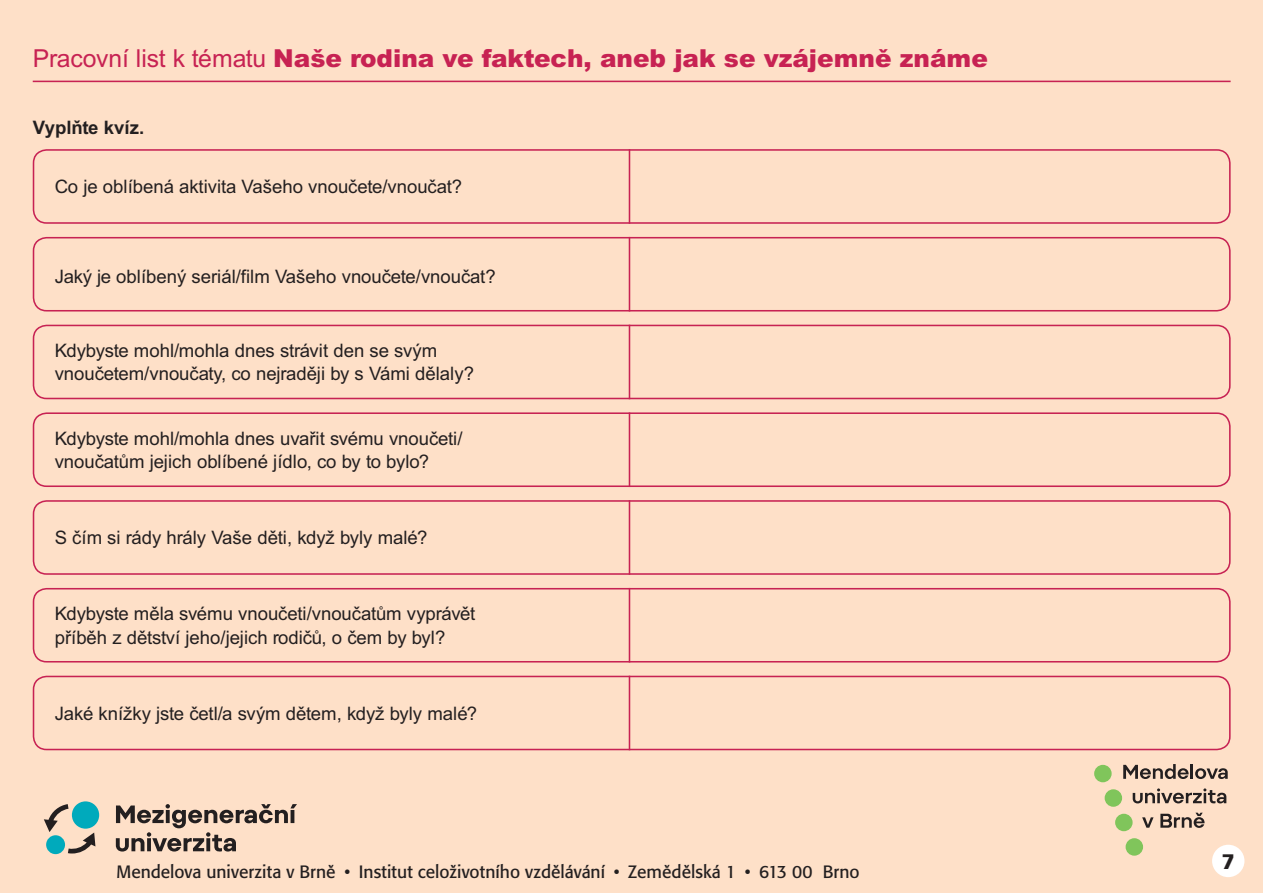
<style>
.page{position:relative;width:1263px;height:893px;background:#fee0c8}
.page>*{position:absolute;margin:0;border:0;box-sizing:border-box;transform-origin:0 0}
.t1{font:900 24.75px "Arial CE";color:#c72253}
.t2{font:900 21px "Frutiger LT Pro";color:#231f20}
.t3{font:18.6px/23.2px "Arial CE";color:#231f20}
.t4{font:700 18.6px "Arial CE";color:#231f20}
.t5{font:17.7px "Formata CE";color:#231f20}
.s1{font-weight:400}
</style>
<div class="page">
<hr style="left:33px;top:81px;width:1197px;height:1px;background:#c72253">
<div style="left:33px;top:149px;width:1197px;height:75px;border:2px solid #c72253;border-radius:13px"></div>
<div style="left:33px;top:237px;width:1197px;height:74px;border:2px solid #c72253;border-radius:13px"></div>
<div style="left:33px;top:325px;width:1197px;height:74px;border:2px solid #c72253;border-radius:13px"></div>
<div style="left:33px;top:412px;width:1197px;height:75px;border:2px solid #c72253;border-radius:13px"></div>
<div style="left:33px;top:500px;width:1197px;height:75px;border:2px solid #c72253;border-radius:13px"></div>
<div style="left:33px;top:588px;width:1197px;height:74px;border:2px solid #c72253;border-radius:13px"></div>
<div style="left:33px;top:676px;width:1197px;height:74px;border:2px solid #c72253;border-radius:13px"></div>
<hr style="left:629px;top:149px;width:1px;height:75px;background:#c72253">
<hr style="left:629px;top:237px;width:1px;height:74px;background:#c72253">
<hr style="left:629px;top:325px;width:1px;height:74px;background:#c72253">
<hr style="left:629px;top:412px;width:1px;height:75px;background:#c72253">
<hr style="left:629px;top:500px;width:1px;height:75px;background:#c72253">
<hr style="left:629px;top:588px;width:1px;height:74px;background:#c72253">
<hr style="left:629px;top:676px;width:1px;height:74px;background:#c72253">
<svg style="left:116px;top:804px;width:181px;height:48px"></svg>
<svg style="left:44px;top:804px;width:51px;height:49px"></svg>
<div style="left:72px;top:801px;width:27px;height:28px;background:#00aabc;border-radius:50%"></div>
<div style="left:46px;top:835px;width:19px;height:19px;background:#00aabc;border-radius:50%"></div>
<div style="left:1115px;top:814px;width:17px;height:17px;background:#80c55b;border-radius:50%"></div>
<div style="left:1125px;top:838px;width:18px;height:18px;background:#80c55b;border-radius:50%"></div>
<div style="left:1094px;top:765px;width:17px;height:17px;background:#80c55b;border-radius:50%"></div>
<div style="left:1105px;top:789px;width:17px;height:18px;background:#80c55b;border-radius:50%"></div>
<svg style="left:1133px;top:788px;width:93px;height:16px"></svg>
<svg style="left:1142px;top:817px;width:11px;height:11px"></svg>
<svg style="left:1160px;top:813px;width:45px;height:15px"></svg>
<svg style="left:1123px;top:764px;width:66px;height:15px"></svg>
<hr style="left:1190px;top:764px;width:3px;height:15px;background:#231f20">
<svg style="left:1195px;top:768px;width:33px;height:11px"></svg>
<div style="left:1212px;top:845px;width:32px;height:32px;background:#fff;border-radius:50%"></div>
<h1 class="t1" style="left:33px;top:43px;width:957px"><span class="s1">Pracovní list k tématu</span> Naše rodina ve faktech, aneb jak se vzájemně známe</h1>
<p class="t4" style="left:33px;top:116px;width:113px">Vyplňte kvíz.</p>
<p class="t3" style="left:55px;top:175px;width:409px">Co je oblíbená aktivita Vašeho vnoučete/vnoučat?</p>
<p class="t3" style="left:55px;top:264px;width:442px">Jaký je oblíbený seriál/film Vašeho vnoučete/vnoučat?</p>
<p class="t3" style="left:55px;top:339px;width:421px">Kdybyste mohl/mohla dnes strávit den se svým vnoučetem/vnoučaty, co nejraději by s Vámi dělaly?</p>
<p class="t3" style="left:55px;top:427px;width:409px">Kdybyste mohl/mohla dnes uvařit svému vnoučeti/ vnoučatům jejich oblíbené jídlo, co by to bylo?</p>
<p class="t3" style="left:55px;top:526px;width:374px">S čím si rády hrály Vaše děti, když byly malé?</p>
<p class="t3" style="left:55px;top:602px;width:422px">Kdybyste měla svému vnoučeti/vnoučatům vyprávět příběh z dětství jeho/jejich rodičů, o čem by byl?</p>
<p class="t3" style="left:55px;top:702px;width:424px">Jaké knížky jste četl/a svým dětem, když byly malé?</p>
<p class="t5" style="left:116px;top:862px;width:745px">Mendelova univerzita v Brně • Institut celoživotního vzdělávání • Zemědělská 1 • 613 00 Brno</p>
<p class="t2" style="left:1222px;top:848px;width:14px">7</p>
</div>
